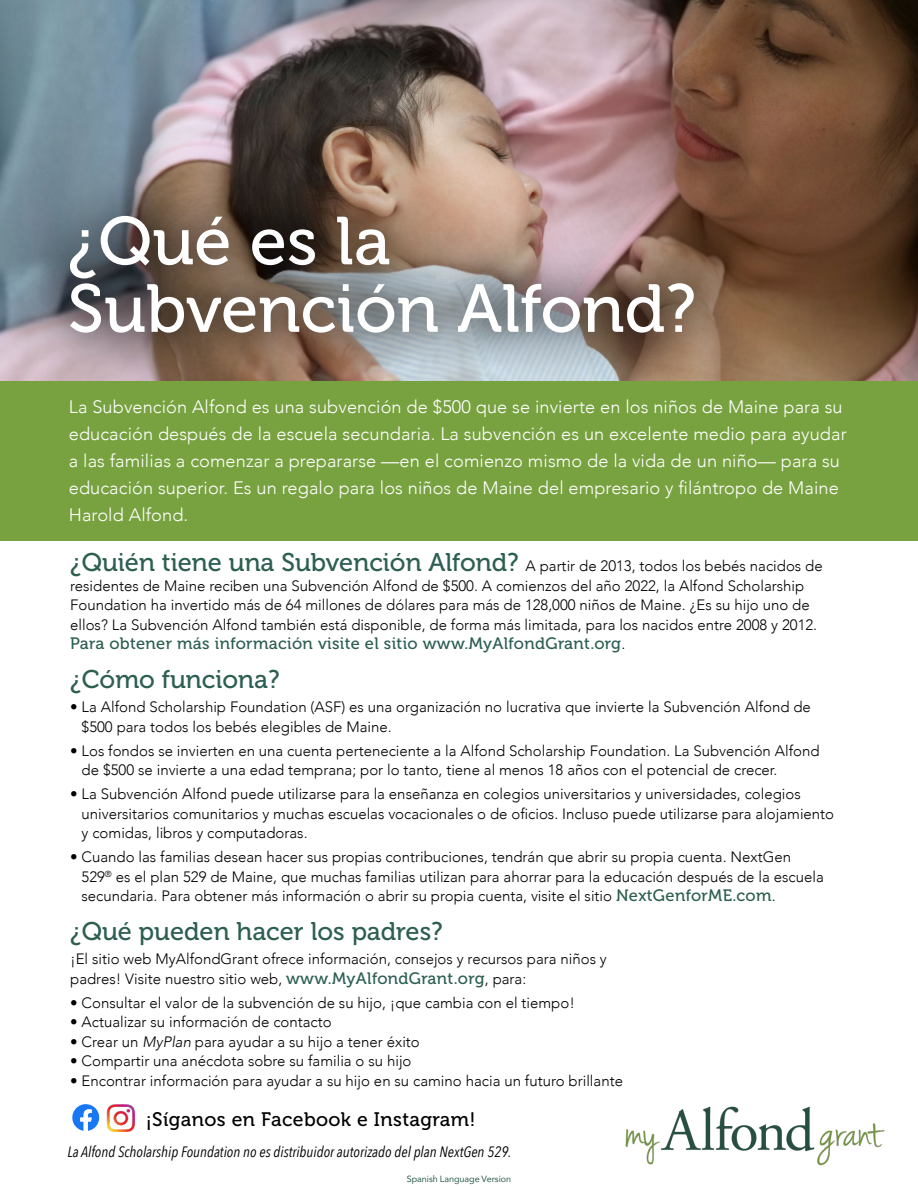
<style>
.page{position:relative;width:918px;height:1188px;background:#fff}
.page>*{position:absolute;margin:0;border:0;box-sizing:border-box;transform-origin:0 0}
.t1{font:67.5px/67.5px "Museo 500";color:#fff}
.t2{font:25.5px "Museo 500";color:#2c5f51}
.t3{font:19.5px "Museo 500";letter-spacing:.02em;color:#000}
.t4{font:300 18px/27px "Avenir";letter-spacing:.005em;color:#fff}
.t5{font:16.5px "Museo 500";letter-spacing:.02em;color:#2c5f51}
.t6{font:300 15px/19.5px "Avenir";color:#000}
.t7{font:italic 15px "Avenir Next Condensed";color:#000}
.t8{font:9px "Avenir";letter-spacing:-.005em;color:#2c5f51}
.s1{font-family:"Museo 500";font-weight:400;font-size:25.5px;color:#2c5f51}
.s2{font-family:"Avenir";font-weight:300;font-size:15px;color:#000}
.s3{font-family:"Museo 500";font-weight:400;font-size:16.5px;color:#2c5f51}
.s4{font-style:italic}
</style>
<div class="page">
<img style="left:0;top:0;width:918px;height:381px">
<svg style="left:0;top:145px;width:763px;height:236px;background:#928079"></svg>
<div style="left:34px;top:180px;width:695px;height:190px;background:#000;opacity:.85"></div>
<div style="left:0;top:381px;width:918px;height:160px;background:#78a240"></div>
<img style="left:625px;top:1106px;width:260px;height:60px">
<img style="left:106px;top:1104px;width:28px;height:27px">
<svg style="left:72px;top:1104px;width:27px;height:27px"></svg>
<p class="t1" style="left:68px;top:208px;width:630px">¿Qué es la<br>Subvención Alfond?</p>
<p class="t4" style="left:69px;top:393px;width:779px">La Subvención Alfond es una subvención de $500 que se invierte en los niños de Maine para su educación después de la escuela secundaria. La subvención es un excelente medio para ayudar a las familias a comenzar a prepararse —en el comienzo mismo de la vida de un niño— para su educación superior. Es un regalo para los niños de Maine del empresario y filántropo de Maine Harold Alfond.</p>
<p class="t6" style="left:70px;top:556px;width:754px"><span class="s1">¿Quién tiene una Subvención Alfond?</span> A partir de 2013, todos los bebés nacidos de residentes de Maine reciben una Subvención Alfond de $500. A comienzos del año 2022, la Alfond Scholarship Foundation ha invertido más de 64 millones de dólares para más de 128,000 niños de Maine. ¿Es su hijo uno de ellos? La Subvención Alfond también está disponible, de forma más limitada, para los nacidos entre 2008 y 2012.</p>
<p class="t5" style="left:70px;top:634px;width:557px">Para obtener más información visite el sitio www.MyAlfondGrant.org<span class="s2">.</span></p>
<p class="t2" style="left:70px;top:665px;width:211px">¿Cómo funciona?</p>
<p class="t6" style="left:82px;top:697px;width:731px;text-indent:-11px">• La Alfond Scholarship Foundation (ASF) es una organización no lucrativa que invierte la Subvención Alfond de $500 para todos los bebés elegibles de Maine.</p>
<p class="t6" style="left:82px;top:741px;width:739px;text-indent:-11px">• Los fondos se invierten en una cuenta perteneciente a la Alfond Scholarship Foundation. La Subvención Alfond de $500 se invierte a una edad temprana; por lo tanto, tiene al menos 18 años con el potencial de crecer.</p>
<p class="t6" style="left:82px;top:784px;width:754px;text-indent:-11px">• La Subvención Alfond puede utilizarse para la enseñanza en colegios universitarios y universidades, colegios universitarios comunitarios y muchas escuelas vocacionales o de oficios. Incluso puede utilizarse para alojamiento y comidas, libros y computadoras.</p>
<p class="t6" style="left:82px;top:847px;width:744px;text-indent:-11px">• Cuando las familias desean hacer sus propias contribuciones, tendrán que abrir su propia cuenta. NextGen<br>529<sup>®</sup> es el plan 529 de Maine, que muchas familias utilizan para ahorrar para la educación después de la escuela secundaria. Para obtener más información o abrir su propia cuenta, visite el sitio <span class="s3">NextGenforME.com</span>.</p>
<p class="t2" style="left:70px;top:917px;width:374px">¿Qué pueden hacer los padres?</p>
<p class="t6" style="left:70px;top:949px;width:538px">¡El sitio web MyAlfondGrant ofrece información, consejos y recursos para niños y padres! Visite nuestro sitio web, <span class="s3">www.MyAlfondGrant.org</span>, para:</p>
<p class="t6" style="left:70px;top:993px;width:506px">• Consultar el valor de la subvención de su hijo, ¡que cambia con el tiempo!</p>
<p class="t6" style="left:70px;top:1012px;width:263px">• Actualizar su información de contacto</p>
<p class="t6" style="left:70px;top:1032px;width:351px">• Crear un <span class="s4">MyPlan</span> para ayudar a su hijo a tener éxito</p>
<p class="t6" style="left:70px;top:1051px;width:343px">• Compartir una anécdota sobre su familia o su hijo</p>
<p class="t6" style="left:70px;top:1071px;width:554px">• Encontrar información para ayudar a su hijo en su camino hacia un futuro brillante</p>
<p class="t3" style="left:146px;top:1109px;width:331px">¡Síganos en Facebook e Instagram!</p>
<p class="t7" style="left:67px;top:1142px;width:446px">La Alfond Scholarship Foundation no es distribuidor autorizado del plan NextGen 529.</p>
<p class="t8" style="left:407px;top:1172px;width:106px">Spanish Language Version</p>
</div>
